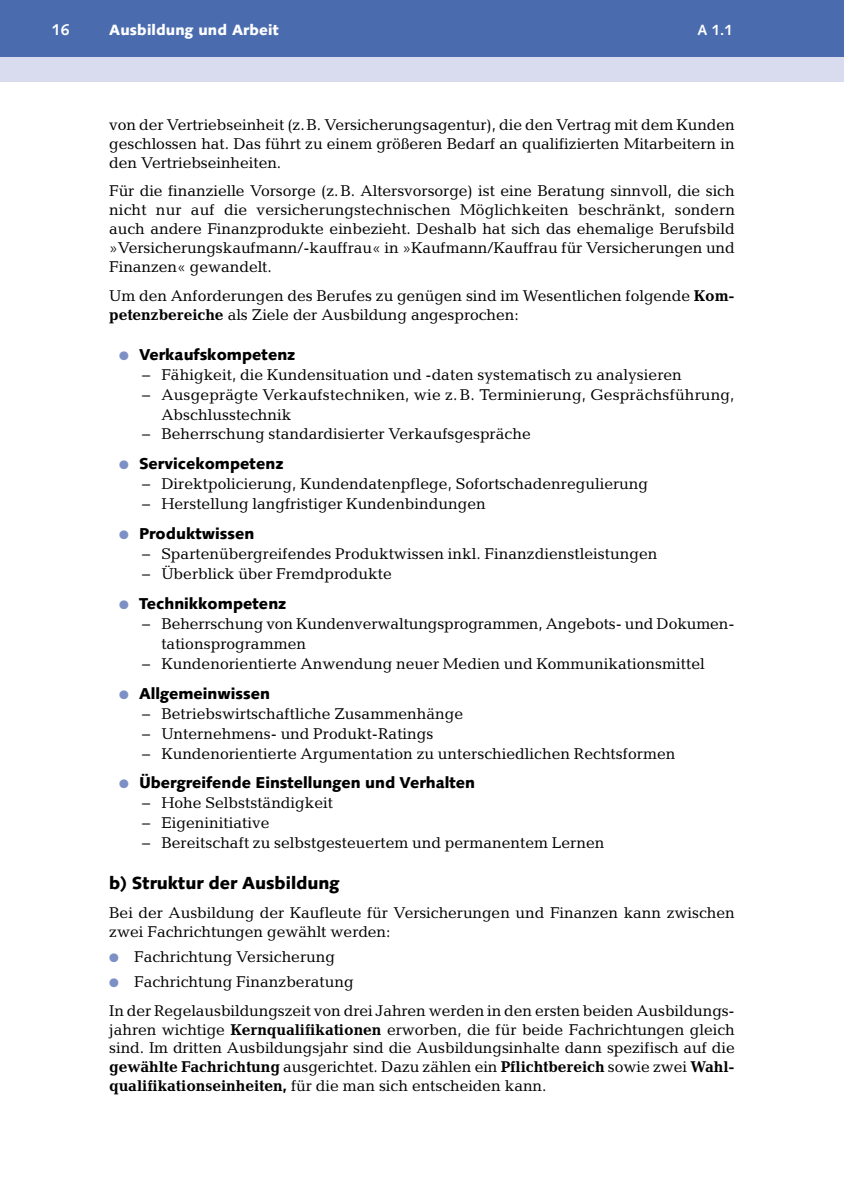
<style>
.page{position:relative;width:844px;height:1191px;background:#fff}
.page>*{position:absolute;margin:0;border:0;box-sizing:border-box;transform-origin:0 0}
.t1{font:900 17.5px "Syntax LT Std";color:#000}
.t2{font:15.75px/18.9px "Candida Std";color:#000}
.t3{font:900 15.75px "Syntax LT Std";color:#000}
.t4{font:700 15.75px "Syntax LT Std";color:#fff}
.t5{font:900 14.88px "Syntax LT Std";letter-spacing:.01em;color:#fff}
.t6{font:700 14.88px "Syntax LT Std";color:#fff}
.s1{font-weight:700}
.s2{color:#7d90c5}
</style>
<div class="page">
<div style="left:0;top:0;width:843px;height:82px;background:#d9dcee"></div>
<div style="left:0;top:0;width:843px;height:57px;background:#4a6caf"></div>
<p class="t4" style="left:52px;top:23px;width:19px">16</p>
<p class="t5" style="left:109px;top:22px;width:171px">Ausbildung und Arbeit</p>
<p class="t6" style="left:697px;top:24px;width:37px">A 1.1</p>
<p class="t2" style="left:109px;top:115px;width:627px;text-align:justify">von der Vertriebseinheit (z.B. Versicherungsagentur), die den Vertrag mit dem Kunden geschlossen hat. Das führt zu einem größeren Bedarf an qualifizierten Mitarbeitern in den Vertriebseinheiten.</p>
<p class="t2" style="left:109px;top:182px;width:627px;text-align:justify">Für die finanzielle Vorsorge (z.B. Altersvorsorge) ist eine Beratung sinnvoll, die sich nicht nur auf die versicherungstechnischen Möglichkeiten beschränkt, sondern auch andere Finanzprodukte einbezieht. Deshalb hat sich das ehemalige Berufsbild »Versicherungskaufmann/-kauffrau« in »Kaufmann/Kauffrau für Versicherungen und Finanzen« gewandelt.</p>
<p class="t2" style="left:109px;top:286px;width:627px">Um den Anforderungen des Berufes zu genügen sind im Wesentlichen folgende <span class="s1">Kom&shy;petenzbereiche</span> als Ziele der Ausbildung angesprochen:</p>
<p class="t3" style="left:119px;top:345px;width:178px"><span class="s2">●</span> Verkaufskompetenz</p>
<p class="t2" style="left:141px;top:365px;width:542px">− Fähigkeit, die Kundensituation und -daten systematisch zu analysieren</p>
<p class="t2" style="left:141px;top:385px;width:594px">− Ausgeprägte Verkaufstechniken, wie z.B. Terminierung, Gesprächsführung,</p>
<p class="t2" style="left:161px;top:405px;width:132px">Abschlusstechnik</p>
<p class="t2" style="left:141px;top:425px;width:391px">− Beherrschung standardisierter Verkaufsgespräche</p>
<p class="t3" style="left:119px;top:455px;width:166px"><span class="s2">●</span> Servicekompetenz</p>
<p class="t2" style="left:141px;top:474px;width:508px;line-height:19.9px">− Direktpolicierung, Kundendatenpflege, Sofortschadenregulierung − Herstellung langfristiger Kundenbindungen</p>
<p class="t3" style="left:119px;top:525px;width:137px"><span class="s2">●</span> Produktwissen</p>
<p class="t2" style="left:141px;top:544px;width:517px;line-height:19.9px">− Spartenübergreifendes Produktwissen inkl. Finanzdienstleistungen − Überblick über Fremdprodukte</p>
<p class="t3" style="left:119px;top:595px;width:169px"><span class="s2">●</span> Technikkompetenz</p>
<p class="t2" style="left:141px;top:614px;width:594px">− Beherrschung von Kundenverwaltungsprogrammen, Angebots- und Dokumen-</p>
<p class="t2" style="left:161px;top:634px;width:146px">tationsprogrammen</p>
<p class="t2" style="left:141px;top:654px;width:564px">− Kundenorientierte Anwendung neuer Medien und Kommunikationsmittel</p>
<p class="t3" style="left:119px;top:684px;width:152px"><span class="s2">●</span> Allgemeinwissen</p>
<p class="t2" style="left:141px;top:704px;width:535px;line-height:19.9px">− Betriebswirtschaftliche Zusammenhänge<br>− Unternehmens- und Produkt-Ratings<br>− Kundenorientierte Argumentation zu unterschiedlichen Rechtsformen</p>
<p class="t3" style="left:119px;top:774px;width:357px"><span class="s2">●</span> Übergreifende Einstellungen und Verhalten</p>
<p class="t2" style="left:141px;top:793px;width:464px;line-height:19.9px">− Hohe Selbstständigkeit<br>− Eigeninitiative<br>− Bereitschaft zu selbstgesteuertem und permanentem Lernen</p>
<p class="t1" style="left:109px;top:873px;width:232px">b) Struktur der Ausbildung</p>
<p class="t2" style="left:109px;top:903px;width:627px">Bei der Ausbildung der Kaufleute für Versicherungen und Finanzen kann zwischen zwei Fachrichtungen gewählt werden:</p>
<p class="t2" style="left:109px;top:947px;width:227px"><span class="s2">●</span> Fachrichtung Versicherung</p>
<p class="t2" style="left:109px;top:967px;width:627px;line-height:28.9px"><span class="s2">●</span> Fachrichtung Finanzberatung<br>In der Regelausbildungszeit von drei Jahren werden in den ersten beiden Ausbildungs-</p>
<p class="t2" style="left:109px;top:1020px;width:627px;text-align:justify">jahren wichtige <span class="s1">Kernqualifikationen</span> erworben, die für beide Fachrichtungen gleich sind. Im dritten Ausbildungsjahr sind die Ausbildungsinhalte dann spezifisch auf die <span class="s1">gewählte Fachrichtung</span> ausgerichtet. Dazu zählen ein <span class="s1">Pflichtbereich</span> sowie zwei <span class="s1">Wahl&shy;qualifikationseinheiten,</span> für die man sich entscheiden kann.</p>
</div>
